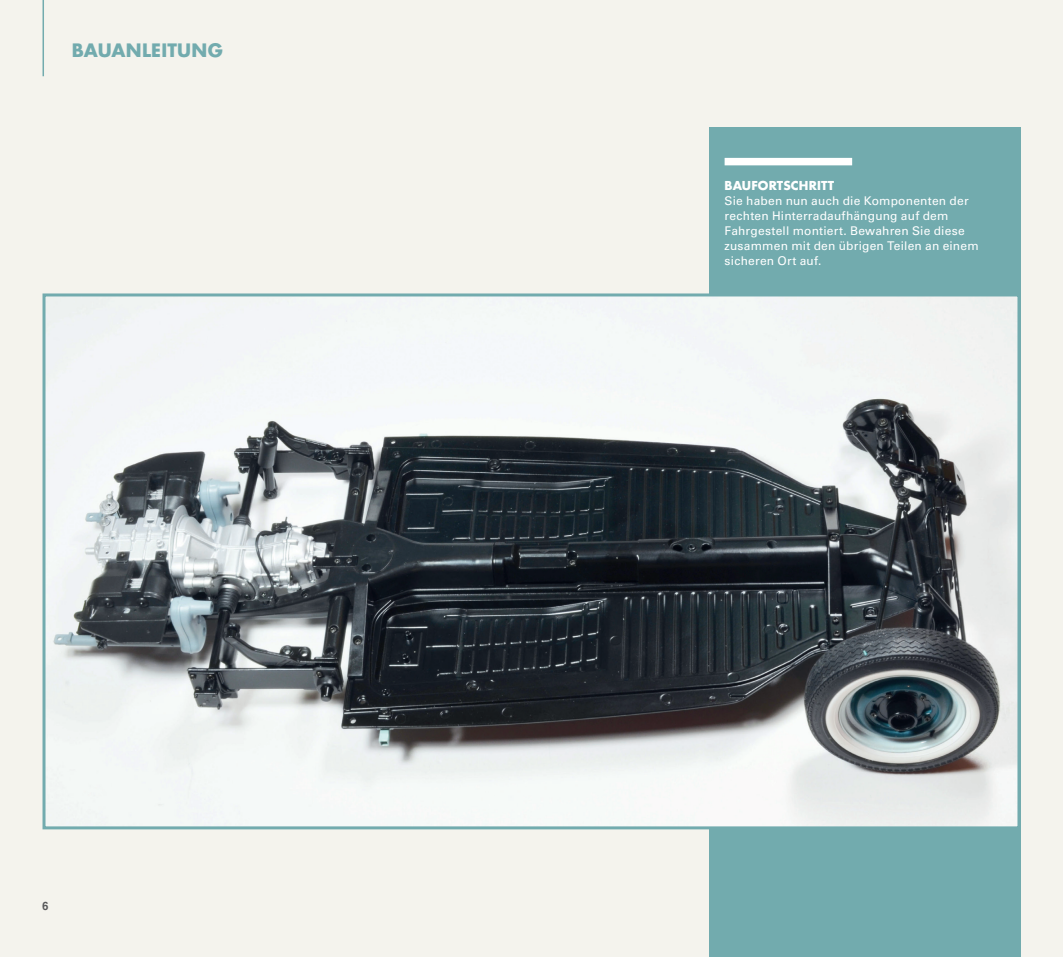
<style>
.page{position:relative;width:1063px;height:957px;background:#f4f3ed}
.page>*{position:absolute;margin:0;border:0;box-sizing:border-box;transform-origin:0 0}
.t1{font:700 18px "Futura Std";letter-spacing:.015em;color:#72abae}
.MONTAGGIO_FINALE_TES{font:12px/15px "Univers LT Std";letter-spacing:.015em;color:#fff}
.MONTAGGIO_FINALE_TIT{font:700 12px "Futura Std";letter-spacing:.01em;color:#fff}
.t2{font:12px "Coolvetica Rg";color:#57585a}
</style>
<div class="page">
<div style="left:709px;top:128px;width:311px;height:829px;background:#72abae"></div>
<div style="left:725px;top:158px;width:127px;height:7px;background:#fff"></div>
<img style="left:47px;top:297px;width:969px;height:528px">
<div style="left:43px;top:293px;width:977px;height:536px;border:3px solid #72abae"></div>
<hr style="left:43px;top:0;width:1px;height:76px;background:#72abae">
<h1 class="t1" style="left:72px;top:39px;width:153px">BAUANLEITUNG</h1>
<p class="t2" style="left:43px;top:898px;width:7px">6</p>
<p class="MONTAGGIO_FINALE_TIT" style="left:725px;top:177px;width:111px">BAUFORTSCHRITT</p>
<p class="MONTAGGIO_FINALE_TES" style="left:725px;top:193px;width:256px">Sie haben nun auch die Komponenten der rechten Hinterradaufhängung auf dem Fahrgestell montiert. Bewahren Sie diese zusammen mit den übrigen Teilen an einem sicheren Ort auf.</p>
</div>
